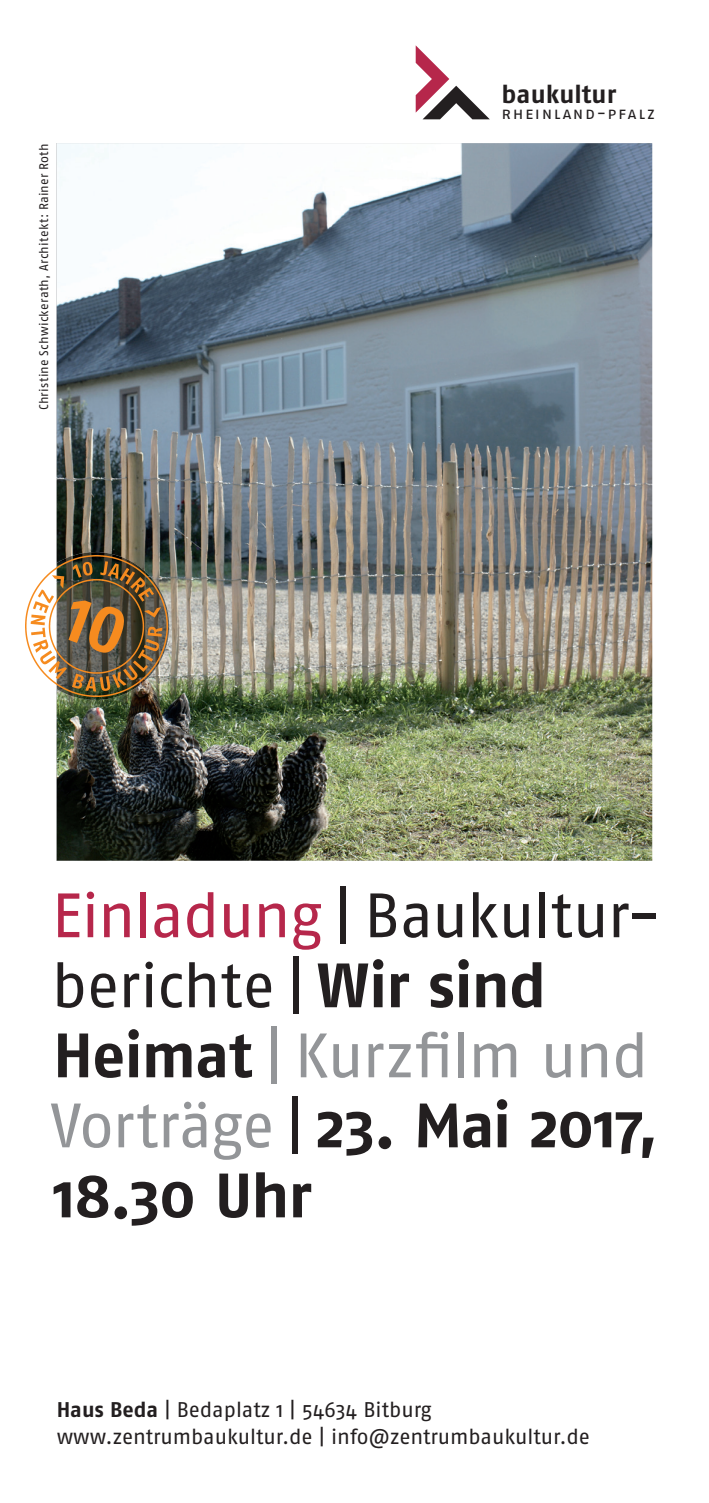
<style>
.page{position:relative;width:709px;height:1503px;background:#fff}
.page>*{position:absolute;margin:0;border:0;box-sizing:border-box;transform-origin:0 0}
.t1{font:700 62.5px/70px "Fago No";letter-spacing:-.025em;color:#231f20}
.t2{font:700 25.5px "Fago No";color:#231f20}
.t3{font:21.25px/26.2px "Fago No";letter-spacing:-.005em;color:#231f20}
.t4{font:16.75px "Fago No Regular Caps";letter-spacing:.095em;color:#231f20}
.t5{font:12.5px "Fago No";letter-spacing:.025em;color:#231f20}
.s1{font-weight:400;color:#b6274b}
.s2{font-weight:400}
.s3{font-weight:400;color:#939598}
.s4{font-weight:700}
</style>
<div class="page">
<img style="left:57px;top:143px;width:595px;height:717px">
<img style="left:57px;top:552px;width:112px;height:148px">
<img style="left:26px;top:555px;width:141px;height:142px">
<svg style="left:416px;top:45px;width:74px;height:74px"></svg>
<p class="t5" style="left:37px;top:410px;width:268px;rotate:-90deg">Christine Schwickerath, Architekt: Rainer Roth</p>
<p class="t2" style="left:501px;top:79px;width:116px">baukultur</p>
<p class="t4" style="left:501px;top:104px;width:155px">rheinland-pfalz</p>
<p class="t1" style="left:50px;top:879px;width:613px"><span class="s1">Einladung</span> <span class="s2">| Baukultur&shy;berichte |</span> Wir sind<br>Heimat <span class="s3">| Kurzfilm und<br>Vorträge</span> <span class="s2">|</span> 23. Mai 2017,<br>18.30 Uhr</p>
<p class="t3" style="left:57px;top:1396px;width:535px"><span class="s4">Haus Beda</span> | Bedaplatz 1 | 54634 Bitburg www.zentrumbaukultur.de | info@zentrumbaukultur.de</p>
</div>
